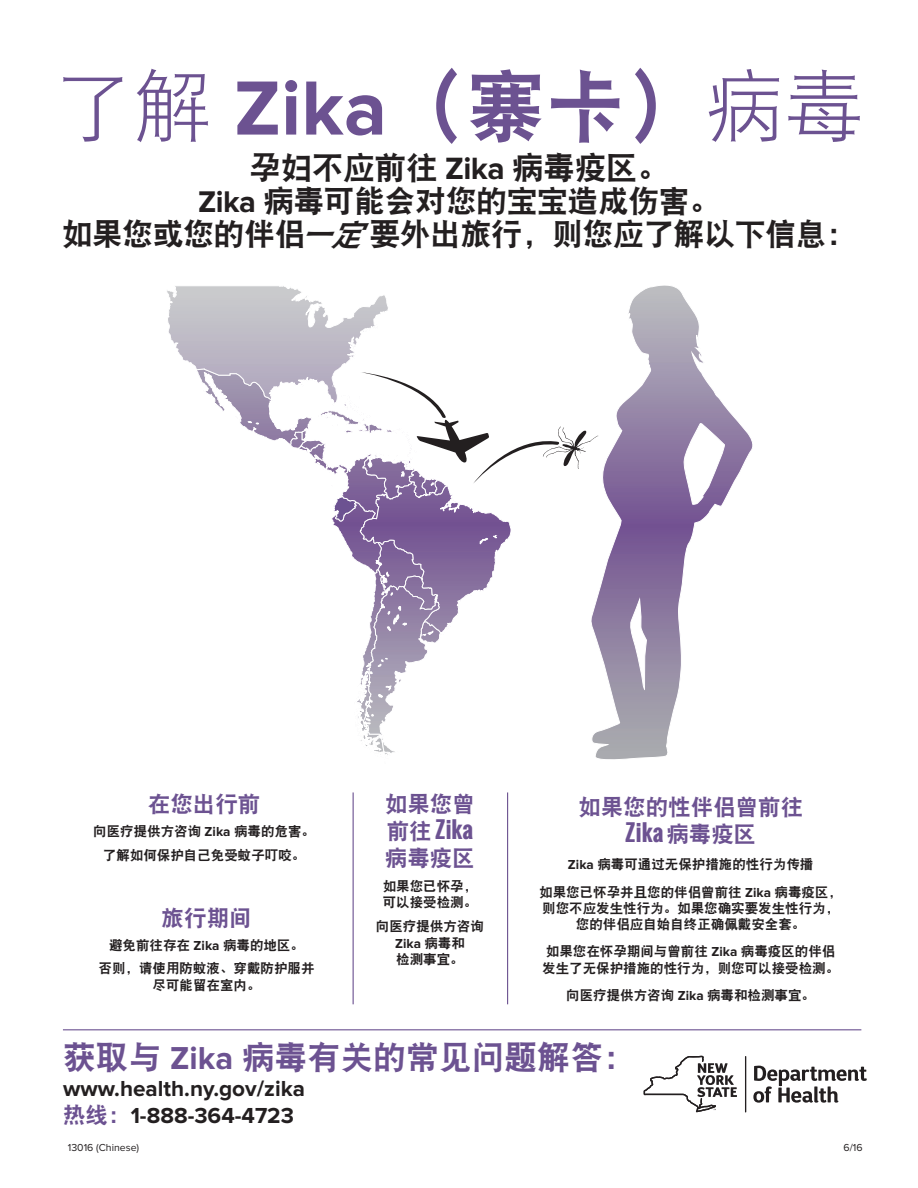
<style>
.page{position:relative;width:918px;height:1188px;background:#fff}
.page>*{position:absolute;margin:0;border:0;box-sizing:border-box;transform-origin:0 0}
.t1{font:79.5px "DF Hei W3";color:#6c5291}
.t2{font:32.85px "DF Hei W9";color:#6c5291}
.t3{font:31.95px "DF Hei W9";letter-spacing:-.015em;color:#231f20}
.t4{font:31.05px/33px "DF Hei W9";letter-spacing:-.015em;color:#231f20}
.t5{font:italic 31.05px "DF Hei W9";color:#231f20}
.t6{font:700 22.5px/27px "Proxima Nova";color:#231f20}
.t7{font:22.5px "DF Hei W9";color:#6c5291}
.t8{font:700 22.5px "Oswald";color:#6c5291}
.t9{font:13.5px/16.2px "DF Hei W9";color:#231f20;text-align:center}
.t10{font:700 13.5px "Proxima Nova";color:#231f20}
.t11{font:10.5px "Proxima Nova";color:#231f20}
.s1{font-family:"Proxima Nova";font-weight:700}
.s2{font-family:"DF Hei W9"}
.s3{font-family:"DF Hei W9";font-weight:400}
.s4{font-family:"DF Hei W9";font-weight:400;color:#6c5291}
</style>
<div class="page">
<hr style="left:353px;top:792px;width:1px;height:212px;background:#6c5291">
<hr style="left:507px;top:792px;width:1px;height:212px;background:#6c5291">
<svg style="left:753px;top:1066px;width:114px;height:37px"></svg>
<hr style="left:745px;top:1056px;width:1px;height:56px;background:#231f20">
<svg style="left:644px;top:1056px;width:93px;height:56px"></svg>
<hr style="left:63px;top:1029px;width:798px;height:1px;background:#6c5291">
<svg style="left:598px;top:285px;width:155px;height:475px"></svg>
<svg style="left:167px;top:286px;width:431px;height:472px"></svg>
<h1 class="t1" style="left:54px;top:66px;width:811px">了解 <span class="s1">Zika</span><span class="s2">（寨卡）</span>病毒</h1>
<h3 class="t3" style="left:249px;top:151px;width:422px">孕妇不应前往 <span class="s1">Zika</span> 病毒疫区。</h3>
<h3 class="t4" style="left:61px;top:184px;width:661px;text-indent:137px"><span class="s1">Zika</span> 病毒可能会对您的宝宝造成伤害。如果您或您的伴侣</h3>
<h3 class="t4" style="left:369px;top:217px;width:489px">要外出旅行，则您应了解以下信息：</h3>
<h3 class="t5" style="left:300px;top:219px;width:77px">一定</h3>
<h3 class="t7" style="left:148px;top:793px;width:114px">在您出行前</h3>
<p class="t9" style="left:93px;top:819px;width:223px;line-height:23.7px">向医疗提供方咨询 <span class="s1">Zika</span> 病毒的危害。了解如何保护自己免受蚊子叮咬。</p>
<h3 class="t7" style="left:162px;top:907px;width:91px">旅行期间</h3>
<p class="t9" style="left:99px;top:933px;width:217px;line-height:23.7px">避免前往存在 <span class="s1">Zika</span> 病毒的地区。<br>否则，请使用防蚊液、穿戴防护服并</p>
<p class="t9" style="left:153px;top:977px;width:109px">尽可能留在室内。</p>
<h3 class="t7" style="left:385px;top:793px;width:91px">如果您曾</h3>
<h3 class="t8" style="left:387px;top:813px;width:88px"><span class="s3">前往</span> Zika</h3>
<h3 class="t7" style="left:385px;top:847px;width:91px">病毒疫区</h3>
<p class="t9" style="left:383px;top:878px;width:96px;text-align:left">如果您已怀孕，可以接受检测。</p>
<p class="t9" style="left:376px;top:918px;width:109px">向医疗提供方咨询</p>
<p class="t10" style="left:395px;top:937px;width:71px">Zika <span class="s3">病毒和</span></p>
<p class="t9" style="left:396px;top:951px;width:69px">检测事宜。</p>
<h3 class="t7" style="left:578px;top:796px;width:227px">如果您的性伴侣曾前往</h3>
<h3 class="t8" style="left:625px;top:816px;width:133px">Zika <span class="s3">病毒疫区</span></h3>
<p class="t9" style="left:539px;top:851px;width:304px;line-height:27.3px"><span class="s1">Zika</span> 病毒可通过无保护措施的性行为传播<br>如果您已怀孕并且您的伴侣曾前往 <span class="s1">Zika</span> 病毒疫区，</p>
<p class="t9" style="left:542px;top:900px;width:298px">则您不应发生性行为。如果您确实要发生性行为，您的伴侣应自始自终正确佩戴安全套。</p>
<p class="t9" style="left:542px;top:943px;width:298px;text-align:left">如果您在怀孕期间与曾前往 <span class="s1">Zika</span> 病毒疫区的伴侣发生了无保护措施的性行为，则您可以接受检测。</p>
<p class="t9" style="left:566px;top:987px;width:250px">向医疗提供方咨询 <span class="s1">Zika</span> 病毒和检测事宜。</p>
<h2 class="t2" style="left:63px;top:1041px;width:574px">获取与 <span class="s1">Zika</span> 病毒有关的常见问题解答：</h2>
<h3 class="t6" style="left:63px;top:1076px;width:243px">www.health.ny.gov/zika<span class="s4">热线：</span>1-888-364-4723</h3>
<p class="t11" style="left:68px;top:1143px;width:73px">13016 (Chinese)</p>
<p class="t11" style="left:844px;top:1143px;width:21px">6/16</p>
</div>
